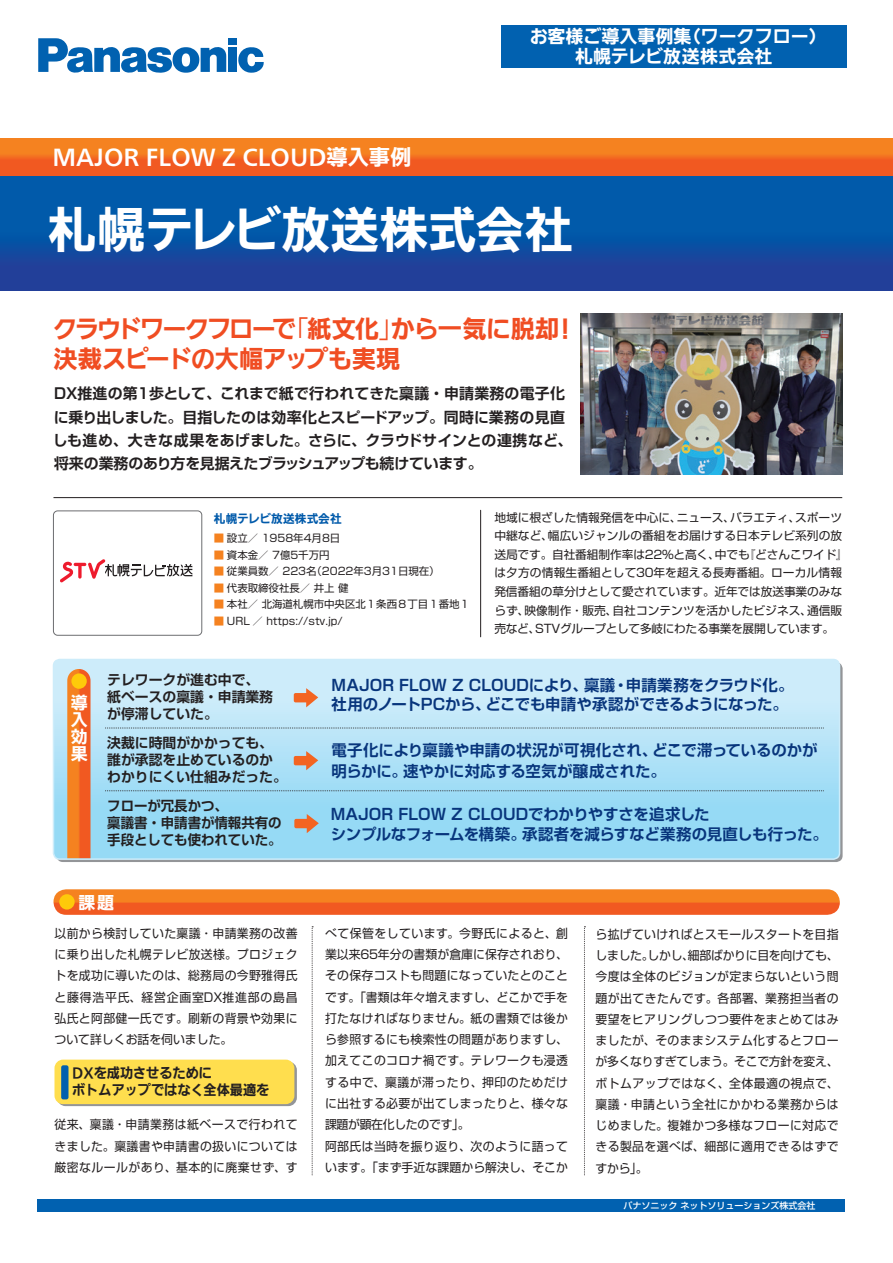
<style>
.page{position:relative;width:893px;height:1263px;background:#fff}
.page>*{position:absolute;margin:0;border:0;box-sizing:border-box;transform-origin:0 0}
.t1{font:48.9px "PUD Go Dp B";letter-spacing:-.005em;color:#fff}
.t2{font:24.45px/29.7px "PUD Go Dp B";letter-spacing:-.05em;color:#f04d22}
.t3{font:21.3px "PUD Go Dp B";color:#fff}
.t4{font:18px/19.5px "PUD Go Dp B";color:#fff;text-align:center}
.t5{font:16.95px/17px "PUD Go Dp B";color:#fff;text-align:justify}
.t6{font:700 15.45px/20.7px "Shin Go Pr 6 N De";color:#08357c}
.t7{font:700 14.85px/23.4px "Shin Go Pr 6 N De";color:#231f20}
.t8{font:700 13.8px/17px "Shin Go Pr 6 N De";color:#231f20}
.t9{font:13.8px/17px "PUD Go Dp B";color:#231f20;scale:.95 1}
.t10{font:12.15px/21.3px "Shin Go Pro";letter-spacing:.03em;color:#231f20;text-align:justify}
.t11{font:11.7px/18.6px "Shin Go Pro";color:#231f20}
.t12{font:11.7px "PUD Go Dp B";letter-spacing:.005em;color:#015aaa}
.t13{font:10.35px "Shin Go Pr 6 N";color:#231f20}
.t14{font:500 9px "Shin Go Pr 6 N";color:#fff}
.s1{font-family:"PUD Go Dp R"}
.s2{color:#f58220}
</style>
<div class="page">
<svg style="left:53px;top:659px;width:786px;height:200px;background:#afe1f7"></svg>
<div style="left:53px;top:659px;width:787px;height:201px;border:2px solid #cdecfa;border-radius:6px"></div>
<div style="left:0;top:174px;width:893px;height:117px;background:linear-gradient(to bottom,#0063af,#213e98)"></div>
<svg style="left:0;top:138px;width:893px;height:37px;background:#f36d20"></svg>
<hr style="left:53px;top:497px;width:789px;height:1px;background:#231f20">
<hr style="left:480px;top:510px;width:1px;height:127px;background:#231f20">
<svg style="left:106px;top:727px;width:718px;height:1px"></svg>
<svg style="left:106px;top:790px;width:718px;height:1px"></svg>
<svg style="left:312px;top:926px;width:1px;height:250px"></svg>
<svg style="left:584px;top:926px;width:1px;height:250px"></svg>
<svg style="left:53px;top:889px;width:787px;height:26px;background:#f37226"></svg>
<div style="left:59px;top:894px;width:16px;height:15px;background:#feca0a;border-radius:50%"></div>
<svg style="left:67px;top:669px;width:24px;height:189px;background:#f0732a"></svg>
<div style="left:501px;top:26px;width:346px;height:42px;background:#0161b0"></div>
<div style="left:37px;top:1199px;width:808px;height:13px;background:#0161b0"></div>
<div style="left:71px;top:673px;width:16px;height:16px;background:#feca0a;border-radius:50%"></div>
<svg style="left:57px;top:1061px;width:240px;height:45px"></svg>
<div style="left:54px;top:1059px;width:240px;height:45px;background:#ffde4e;border-radius:9px"></div>
<div style="left:61px;top:1065px;width:7px;height:34px;background:#0160ae;border-radius:2px"></div>
<div style="left:294px;top:819px;width:17px;height:9px;background:#f36421;border-radius:2px"></div>
<svg style="left:307px;top:814px;width:12px;height:19px"></svg>
<div style="left:294px;top:756px;width:16px;height:9px;background:#f36421;border-radius:2px"></div>
<svg style="left:306px;top:751px;width:12px;height:19px"></svg>
<div style="left:294px;top:693px;width:16px;height:9px;background:#f36421;border-radius:2px"></div>
<svg style="left:306px;top:688px;width:12px;height:19px"></svg>
<div style="left:53px;top:511px;width:149px;height:124px;border:1px solid #6c6d70;border-radius:4px"></div>
<svg style="left:238px;top:47px;width:26px;height:26px"></svg>
<div style="left:228px;top:38px;width:9px;height:7px;background:#0161b0"></div>
<div style="left:228px;top:48px;width:9px;height:24px;background:#0161b0"></div>
<svg style="left:38px;top:38px;width:188px;height:35px"></svg>
<img style="left:581px;top:313px;width:261px;height:162px">
<svg style="left:60px;top:559px;width:132px;height:23px"></svg>
<p class="t4" style="left:530px;top:27px;width:299px">お客様ご導入事例集（ワークフロー）札幌テレビ放送株式会社</p>
<p class="t3" style="left:52px;top:142px;width:360px">MAJOR FLOW Z CLOUD導入事例</p>
<p class="t1" style="left:48px;top:194px;width:527px">札幌テレビ放送株式会社</p>
<p class="t2" style="left:54px;top:315px;width:525px">クラウドワークフローで<span class="s1">「</span>紙文化<span class="s1">」</span>から一気に脱却！決裁スピードの大幅アップも実現</p>
<p class="t7" style="left:53px;top:381px;width:521px">DX推進の第1歩として、これまで紙で行われてきた稟議・申請業務の電子化に乗り出しました。目指したのは効率化とスピードアップ。同時に業務の見直しも進め、大きな成果をあげました。さらに、クラウドサインとの連携など、将来の業務のあり方を見据えたブラッシュアップも続けています。</p>
<p class="t5" style="left:71px;top:694px;width:18px">導入効果</p>
<p class="t12" style="left:214px;top:510px;width:129px">札幌テレビ放送株式会社</p>
<p class="t13" style="left:214px;top:530px;width:128px"><span class="s2">■</span> 設立／ 1958年4月8日</p>
<p class="t13" style="left:214px;top:546px;width:117px"><span class="s2">■</span> 資本金／ 7億5千万円</p>
<p class="t13" style="left:214px;top:563px;width:227px"><span class="s2">■</span> 従業員数／ 223名（2022年3月31日現在）</p>
<p class="t13" style="left:214px;top:579px;width:136px"><span class="s2">■</span> 代表取締役社長／ 井上 健</p>
<p class="t13" style="left:214px;top:596px;width:258px"><span class="s2">■</span> 本社／ 北海道札幌市中央区北１条西８丁目１番地１</p>
<p class="t13" style="left:214px;top:612px;width:130px"><span class="s2">■</span> URL ／ https://stv.jp/</p>
<p class="t11" style="left:494px;top:506px;width:355px">地域に根ざした情報発信を中心に、ニュース、バラエティ、スポーツ中継など、幅広いジャンルの番組をお届けする日本テレビ系列の放送局です。自社番組制作率は22%と高く、中でも『どさんこワイド』は夕方の情報生番組として30年を超える長寿番組。ローカル情報発信番組の草分けとして愛されています。近年では放送事業のみならず、映像制作・販売、自社コンテンツを活かしたビジネス、通信販売など、STVグループとして多岐にわたる事業を展開しています。</p>
<p class="t8" style="left:107px;top:671px;width:167px">テレワークが進む中で、紙ベースの稟議・申請業務が停滞していた。</p>
<p class="t8" style="left:107px;top:733px;width:181px">決裁に時間がかかっても、誰が承認を止めているのかわかりにくい仕組みだった。</p>
<p class="t8" style="left:107px;top:796px;width:176px">フローが冗長かつ、<br>稟議書・申請書が情報共有の手段としても使われていた。</p>
<p class="t6" style="left:332px;top:675px;width:463px;line-height:19.2px">MAJOR FLOW Z CLOUDにより、稟議・申請業務をクラウド化。社用のノートPCから、どこでも申請や承認ができるようになった。</p>
<p class="t6" style="left:332px;top:739px;width:487px">電子化により稟議や申請の状況が可視化され、どこで滞っているのかが明らかに。速やかに対応する空気が醸成された。</p>
<p class="t6" style="left:331px;top:802px;width:498px">MAJOR FLOW Z CLOUDでわかりやすさを追求した<br>シンプルなフォームを構築。承認者を減らすなど業務の見直しも行った。</p>
<p class="t5" style="left:78px;top:894px;width:37px">課題</p>
<p class="t10" style="left:55px;top:921px;width:245px">以前から検討していた稟議・申請業務の改善に乗り出した札幌テレビ放送様。プロジェクトを成功に導いたのは、総務局の今野雅得氏と藤得浩平氏、経営企画室DX推進部の島昌弘氏と阿部健一氏です。刷新の背景や効果について詳しくお話を伺いました。</p>
<p class="t9" style="left:72px;top:1065px;width:209px">DXを成功させるために<br>ボトムアップではなく全体最適を</p>
<p class="t10" style="left:55px;top:1112px;width:245px">従来、稟議・申請業務は紙ベースで行われてきました。稟議書や申請書の扱いについては厳密なルールがあり、基本的に廃棄せず、す</p>
<p class="t10" style="left:325px;top:921px;width:245px;text-align:left">べて保管をしています。今野氏によると、創業以来65年分の書類が倉庫に保存されおり、その保存コストも問題になっていたとのことです。「書類は年々増えますし、どこかで手を打たなければなりません。紙の書類では後から参照するにも検索性の問題がありますし、加えてこのコロナ禍です。テレワークも浸透する中で、稟議が滞ったり、押印のためだけに出社する必要が出てしまったりと、様々な課題が顕在化したのです」。<br>阿部氏は当時を振り返り、次のように語っています。「まず手近な課題から解決し、そこか</p>
<p class="t10" style="left:596px;top:922px;width:245px">ら拡げていければとスモールスタートを目指しました。しかし、細部ばかりに目を向けても、今度は全体のビジョンが定まらないという問題が出てきたんです。各部署、業務担当者の要望をヒアリングしつつ要件をまとめてはみましたが、そのままシステム化するとフローが多くなりすぎてしまう。そこで方針を変え、ボトムアップではなく、全体最適の視点で、稟議・申請という全社にかかわる業務からはじめました。複雑かつ多様なフローに対応できる製品を選べば、細部に適用できるはずですから」。</p>
<p class="t14" style="left:623px;top:1198px;width:193px">パナソニック ネットソリューションズ株式会社</p>
</div>
